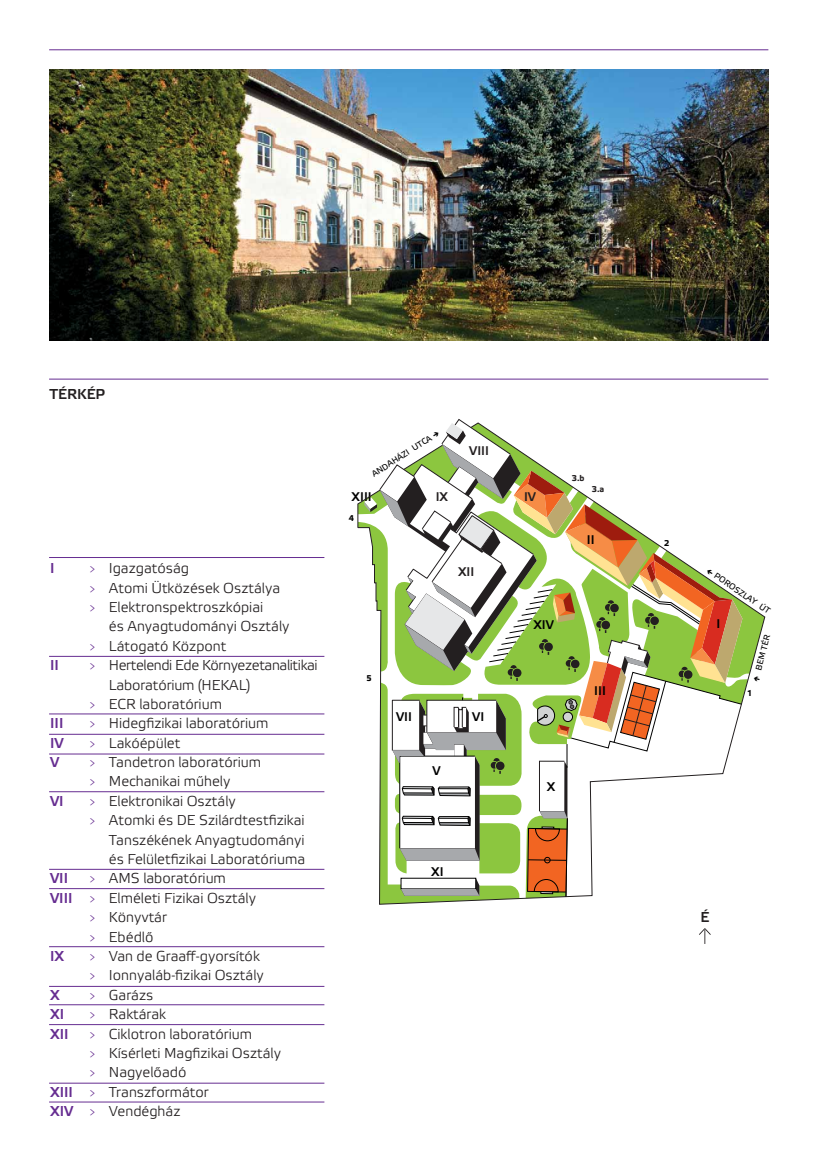
<style>
.page{position:relative;width:819px;height:1166px;background:#fff}
.page>*{position:absolute;margin:0;border:0;box-sizing:border-box;transform-origin:0 0}
.t1{font:300 14.35px/19.4px "Etelka";color:#231f20}
.t2{font:300 14.35px "Etelka";letter-spacing:-.025em;color:#231f20}
.t3{font:500 14.35px "Etelka";color:#662d91}
.t4{font:500 14.35px "Etelka";color:#231f20}
.t5{font:500 12.6px "Etelka";color:#000}
.t6{font:500 12.6px "Etelka";color:#231f20}
.t7{font:8.4px "Etelka Text";color:#000}
.t8{font:700 8.4px "Etelka Text";color:#231f20}
.t9{font:700 8.4px "Etelka Text";color:#000}
.s1{font-size:10.5px;color:#662d91}
.s2{font-weight:500;color:#662d91}
</style>
<div class="page">
<img style="left:49px;top:69px;width:719px;height:271px">
<hr style="left:49px;top:379px;width:719px;height:1px;background:#662d91">
<hr style="left:49px;top:656px;width:275px;height:1px;background:#662d91">
<hr style="left:49px;top:713px;width:275px;height:1px;background:#662d91">
<hr style="left:49px;top:734px;width:275px;height:1px;background:#662d91">
<hr style="left:49px;top:753px;width:275px;height:1px;background:#662d91">
<hr style="left:49px;top:791px;width:275px;height:1px;background:#662d91">
<hr style="left:49px;top:869px;width:275px;height:1px;background:#662d91">
<hr style="left:49px;top:888px;width:275px;height:1px;background:#662d91">
<hr style="left:49px;top:946px;width:275px;height:1px;background:#662d91">
<hr style="left:49px;top:986px;width:275px;height:1px;background:#662d91">
<hr style="left:49px;top:1004px;width:275px;height:1px;background:#662d91">
<hr style="left:49px;top:1024px;width:275px;height:1px;background:#662d91">
<hr style="left:49px;top:1082px;width:275px;height:1px;background:#662d91">
<hr style="left:49px;top:1101px;width:275px;height:1px;background:#662d91">
<hr style="left:49px;top:557px;width:275px;height:1px;background:#662d91">
<hr style="left:49px;top:49px;width:719px;height:1px;background:#662d91">
<svg style="left:699px;top:928px;width:12px;height:16px"></svg>
<svg style="left:358px;top:419px;width:407px;height:485px"></svg>
<p class="t4" style="left:49px;top:385px;width:57px">TÉRKÉP</p>
<p class="t3" style="left:50px;top:560px;width:6px">I</p>
<p class="t1" style="left:89px;top:559px;width:193px"><span class="s1">&gt;</span> Igazgatóság<br><span class="s1">&gt;</span> Atomi Ütközések Osztálya <span class="s1">&gt;</span> Elektronspektroszkópiai</p>
<p class="t1" style="left:89px;top:618px;width:202px;text-indent:20px">és Anyagtudományi Osztály <span class="s1">&gt;</span> Látogató Központ</p>
<p class="t3" style="left:50px;top:656px;width:10px">II</p>
<p class="t2" style="left:89px;top:659px;width:230px"><span class="s1">&gt;</span> Hertelendi Ede Környezetanalitikai</p>
<p class="t1" style="left:109px;top:676px;width:143px">Laboratórium (HEKAL)</p>
<p class="t1" style="left:89px;top:695px;width:135px"><span class="s1">&gt;</span> ECR laboratórium</p>
<p class="t3" style="left:50px;top:715px;width:15px">III</p>
<p class="t1" style="left:89px;top:715px;width:181px"><span class="s1">&gt;</span> Hidegfizikai laboratórium</p>
<p class="t3" style="left:50px;top:734px;width:15px">IV</p>
<p class="t1" style="left:89px;top:734px;width:93px"><span class="s1">&gt;</span> Lakóépület</p>
<p class="t3" style="left:50px;top:753px;width:11px">V</p>
<p class="t1" style="left:89px;top:753px;width:174px"><span class="s1">&gt;</span> Tandetron laboratórium <span class="s1">&gt;</span> Mechanikai műhely</p>
<p class="t3" style="left:50px;top:792px;width:15px">VI</p>
<p class="t1" style="left:89px;top:792px;width:148px"><span class="s1">&gt;</span> Elektronikai Osztály</p>
<p class="t1" style="left:89px;top:812px;width:217px"><span class="s1">&gt;</span> Atomki és DE Szilárdtestfizikai</p>
<p class="t1" style="left:109px;top:831px;width:197px">Tanszékének Anyagtudományi</p>
<p class="t1" style="left:109px;top:850px;width:198px">és Felületfizikai Laboratóriuma</p>
<p class="t3" style="left:50px;top:870px;width:20px">VII</p>
<p class="t1" style="left:89px;top:870px;width:138px"><span class="s1">&gt;</span> AMS laboratórium</p>
<p class="t1" style="left:50px;top:889px;width:208px"><span class="s2">VIII</span> <span class="s1">&gt;</span> Elméleti Fizikai Osztály</p>
<p class="t1" style="left:89px;top:908px;width:79px"><span class="s1">&gt;</span> Könyvtár</p>
<p class="t1" style="left:89px;top:928px;width:66px"><span class="s1">&gt;</span> Ebédlő</p>
<p class="t3" style="left:50px;top:947px;width:16px">IX</p>
<p class="t1" style="left:89px;top:947px;width:176px"><span class="s1">&gt;</span> Van de Graaff-gyorsítók <span class="s1">&gt;</span> Ionnyaláb-fizikai Osztály</p>
<p class="t3" style="left:50px;top:986px;width:11px">X</p>
<p class="t1" style="left:89px;top:986px;width:66px"><span class="s1">&gt;</span> Garázs</p>
<p class="t3" style="left:50px;top:1005px;width:16px">XI</p>
<p class="t1" style="left:89px;top:1005px;width:79px"><span class="s1">&gt;</span> Raktárak</p>
<p class="t3" style="left:50px;top:1025px;width:20px">XII</p>
<p class="t1" style="left:89px;top:1025px;width:165px"><span class="s1">&gt;</span> Ciklotron laboratórium</p>
<p class="t1" style="left:89px;top:1044px;width:194px"><span class="s1">&gt;</span> Kísérleti Magfizikai Osztály</p>
<p class="t1" style="left:89px;top:1064px;width:99px"><span class="s1">&gt;</span> Nagyelőadó</p>
<p class="t1" style="left:50px;top:1083px;width:160px"><span class="s2">XIII</span> <span class="s1">&gt;</span> Transzformátor</p>
<p class="t1" style="left:50px;top:1102px;width:132px"><span class="s2">XIV</span> <span class="s1">&gt;</span> Vendégház</p>
<p class="t7" style="left:370px;top:470px;width:71px;rotate:-33deg">ANDAHÁZI UTCA</p>
<p class="t5" style="left:352px;top:489px;width:22px">XIII</p>
<p class="t6" style="left:436px;top:489px;width:14px">IX</p>
<p class="t9" style="left:349px;top:513px;width:7px">4</p>
<p class="t6" style="left:469px;top:443px;width:21px">VIII</p>
<p class="t6" style="left:458px;top:564px;width:18px">XII</p>
<p class="t9" style="left:367px;top:672px;width:7px">5</p>
<p class="t5" style="left:396px;top:709px;width:17px">VII</p>
<p class="t5" style="left:472px;top:709px;width:14px">VI</p>
<p class="t5" style="left:432px;top:763px;width:10px">V</p>
<p class="t5" style="left:431px;top:864px;width:14px">XI</p>
<p class="t6" style="left:524px;top:489px;width:14px">IV</p>
<p class="t8" style="left:572px;top:473px;width:14px">3.b</p>
<p class="t8" style="left:592px;top:484px;width:14px">3.a</p>
<p class="t5" style="left:587px;top:532px;width:9px">II</p>
<p class="t5" style="left:533px;top:617px;width:22px">XIV</p>
<p class="t5" style="left:594px;top:683px;width:13px">III</p>
<p class="t5" style="left:547px;top:779px;width:10px">X</p>
<p class="t9" style="left:664px;top:538px;width:7px">2</p>
<p class="t7" style="left:718px;top:570px;width:67px;rotate:34deg">POROSZLAY ÚT</p>
<p class="t5" style="left:716px;top:616px;width:5px">I</p>
<p class="t7" style="left:753px;top:669px;width:38px;rotate:-75deg">BEM TÉR</p>
<p class="t9" style="left:747px;top:688px;width:7px">1</p>
<p class="t4" style="left:700px;top:909px;width:10px">É</p>
</div>
